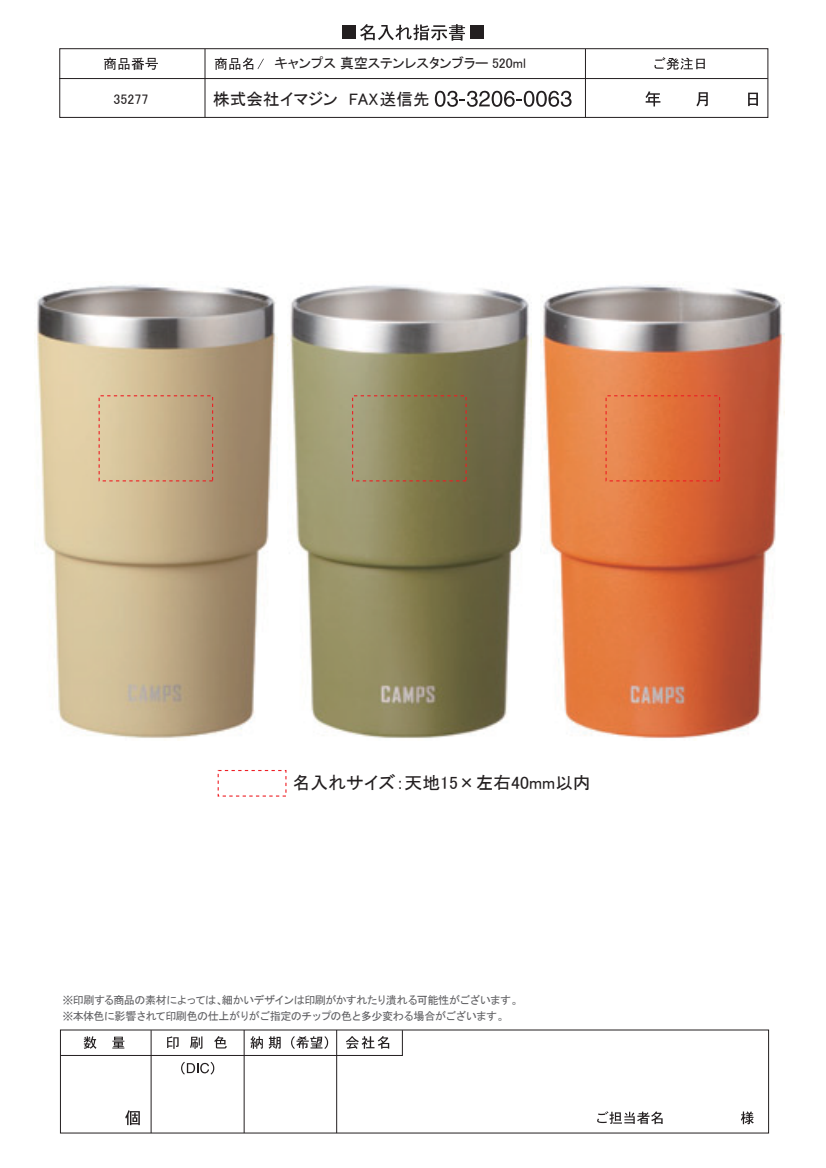
<style>
.page{position:relative;width:826px;height:1168px;background:#fff}
.page>*{position:absolute;margin:0;border:0;box-sizing:border-box;transform-origin:0 0}
.t1{font:17.8px "MS P Gothic";color:#231f20}
.t2{font:16.7px "MS P Gothic";color:#231f20}
.t3{font:13.9px "MS P Gothic";color:#231f20}
.t4{font:11.1px/15.7px "MS Gothic";letter-spacing:-.06em;color:#616164}
</style>
<div class="page">
<hr style="left:244px;top:1029px;width:1px;height:103px;background:#231f20">
<hr style="left:151px;top:1030px;width:1px;height:102px;background:#231f20">
<hr style="left:336px;top:1029px;width:1px;height:103px;background:#231f20">
<svg style="left:60px;top:1029px;width:343px;height:45px"></svg>
<svg style="left:125px;top:1110px;width:15px;height:15px"></svg>
<svg style="left:597px;top:1111px;width:65px;height:13px"></svg>
<svg style="left:740px;top:1111px;width:13px;height:13px"></svg>
<div style="left:59px;top:48px;width:709px;height:70px;border:1px solid #231f20"></div>
<svg style="left:645px;top:91px;width:15px;height:15px"></svg>
<svg style="left:696px;top:92px;width:11px;height:14px"></svg>
<svg style="left:748px;top:93px;width:9px;height:13px"></svg>
<hr style="left:205px;top:49px;width:1px;height:68px;background:#231f20">
<div style="left:342px;top:26px;width:14px;height:13px;background:#231f20"></div>
<svg style="left:360px;top:24px;width:105px;height:17px"></svg>
<div style="left:470px;top:26px;width:13px;height:13px;background:#231f20"></div>
<svg style="left:435px;top:91px;width:136px;height:16px"></svg>
<hr style="left:585px;top:49px;width:1px;height:68px;background:#231f20">
<hr style="left:59px;top:78px;width:708px;height:1px;background:#231f20">
<svg style="left:104px;top:57px;width:54px;height:13px"></svg>
<svg style="left:215px;top:57px;width:49px;height:13px"></svg>
<svg style="left:654px;top:57px;width:50px;height:13px"></svg>
<img style="left:36px;top:284px;width:242px;height:455px">
<img style="left:287px;top:285px;width:244px;height:454px">
<img style="left:541px;top:285px;width:243px;height:453px">
<div style="left:352px;top:395px;width:114px;height:86px;border:1px dashed #ee1d23"></div>
<div style="left:605px;top:395px;width:115px;height:86px;border:1px dashed #ee1d23"></div>
<div style="left:99px;top:395px;width:114px;height:86px;border:1px dashed #ee1d23"></div>
<p class="t3" style="left:114px;top:92px;width:36px">35277</p>
<p class="t3" style="left:274px;top:57px;width:253px">キャンプス 真空ステンレスタンブラー 520ml</p>
<h2 class="t2" style="left:213px;top:90px;width:218px">株式会社イマジン FAX送信先</h2>
<h1 class="t1" style="left:293px;top:774px;width:299px">名入れサイズ：天地15×左右40mm以内</h1>
<p class="t4" style="left:62px;top:992px;width:461px">※印刷する商品の素材によっては、細かいデザインは印刷がかすれたり潰れる可能性がございます。※本体色に影響されて印刷色の仕上がりがご指定のチップの色と多少変わる場合がございます。</p>
</div>
